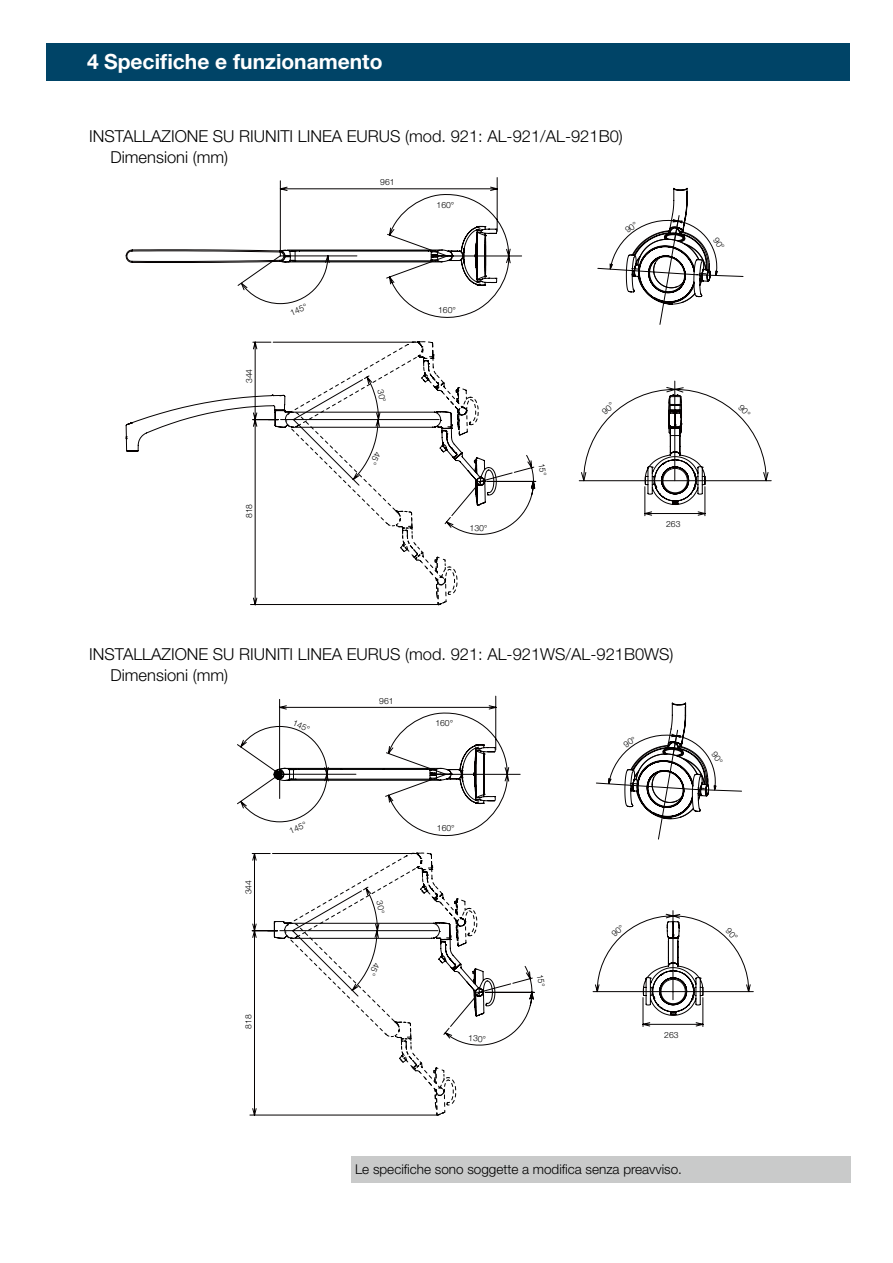
<style>
.page{position:relative;width:893px;height:1263px;background:#fff}
.page>*{position:absolute;margin:0;border:0;box-sizing:border-box;transform-origin:0 0}
.t1{font:700 21px "Helvetica Neue LT Pro";color:#fff}
.t2{font:300 16.5px/21px "Helvetica Neue LT Pro";color:#000}
.t3{font:300 13.5px "Helvetica Neue LT Pro";color:#000}
.t4{font:300 8.55px "Helvetica Neue LT Pro";color:#000}
</style>
<div class="page">
<div style="left:47px;top:43px;width:803px;height:38px;background:#004467"></div>
<svg style="left:279px;top:177px;width:492px;height:339px"></svg>
<svg style="left:497px;top:481px;width:39px;height:52px"></svg>
<svg style="left:126px;top:226px;width:371px;height:37px"></svg>
<svg style="left:237px;top:255px;width:438px;height:226px"></svg>
<svg style="left:241px;top:696px;width:512px;height:331px"></svg>
<svg style="left:249px;top:853px;width:286px;height:263px"></svg>
<svg style="left:643px;top:921px;width:61px;height:95px"></svg>
<svg style="left:237px;top:726px;width:259px;height:78px"></svg>
<div style="left:351px;top:1156px;width:499px;height:26px;background:#c9caca"></div>
<svg style="left:597px;top:187px;width:146px;height:138px"></svg>
<svg style="left:581px;top:387px;width:187px;height:118px"></svg>
<svg style="left:126px;top:341px;width:371px;height:264px"></svg>
<svg style="left:539px;top:463px;width:7px;height:12px"></svg>
<svg style="left:596px;top:702px;width:146px;height:137px"></svg>
<svg style="left:611px;top:924px;width:11px;height:13px"></svg>
<svg style="left:725px;top:927px;width:13px;height:11px"></svg>
<svg style="left:274px;top:852px;width:221px;height:264px"></svg>
<svg style="left:537px;top:974px;width:8px;height:12px"></svg>
<p class="t1" style="left:87px;top:48px;width:297px">4 Specifiche e funzionamento</p>
<p class="t2" style="left:111px;top:125px;width:514px;text-indent:-21px">INSTALLAZIONE SU RIUNITI LINEA EURUS (mod. 921: AL-921/AL-921B0)<br>Dimensioni (mm)</p>
<p class="t4" style="left:380px;top:177px;width:16px">961</p>
<p class="t4" style="left:244px;top:383px;width:16px;rotate:-90deg">344</p>
<p class="t4" style="left:289px;top:308px;width:19px;rotate:-23deg">145°</p>
<p class="t4" style="left:244px;top:518px;width:16px;rotate:-90deg">818</p>
<p class="t4" style="left:437px;top:199px;width:19px">160°</p>
<p class="t4" style="left:438px;top:305px;width:19px">160°</p>
<p class="t4" style="left:470px;top:522px;width:19px;rotate:2deg">130°</p>
<p class="t4" style="left:666px;top:519px;width:16px">263</p>
<p class="t2" style="left:111px;top:644px;width:564px;text-indent:-21px">INSTALLAZIONE SU RIUNITI LINEA EURUS (mod. 921: AL-921WS/AL-921B0WS)<br>Dimensioni (mm)</p>
<p class="t4" style="left:379px;top:696px;width:16px">961</p>
<p class="t4" style="left:243px;top:894px;width:16px;rotate:-90deg">344</p>
<p class="t4" style="left:295px;top:717px;width:19px;rotate:22deg">145°</p>
<p class="t4" style="left:288px;top:826px;width:19px;rotate:-23deg">145°</p>
<p class="t4" style="left:243px;top:1029px;width:16px;rotate:-90deg">818</p>
<p class="t4" style="left:435px;top:718px;width:19px">160°</p>
<p class="t4" style="left:437px;top:823px;width:19px">160°</p>
<p class="t4" style="left:469px;top:1033px;width:19px;rotate:2deg">130°</p>
<p class="t4" style="left:664px;top:1029px;width:16px">263</p>
<p class="t3" style="left:355px;top:1161px;width:328px">Le specifiche sono soggette a modifica senza preavviso.</p>
</div>
